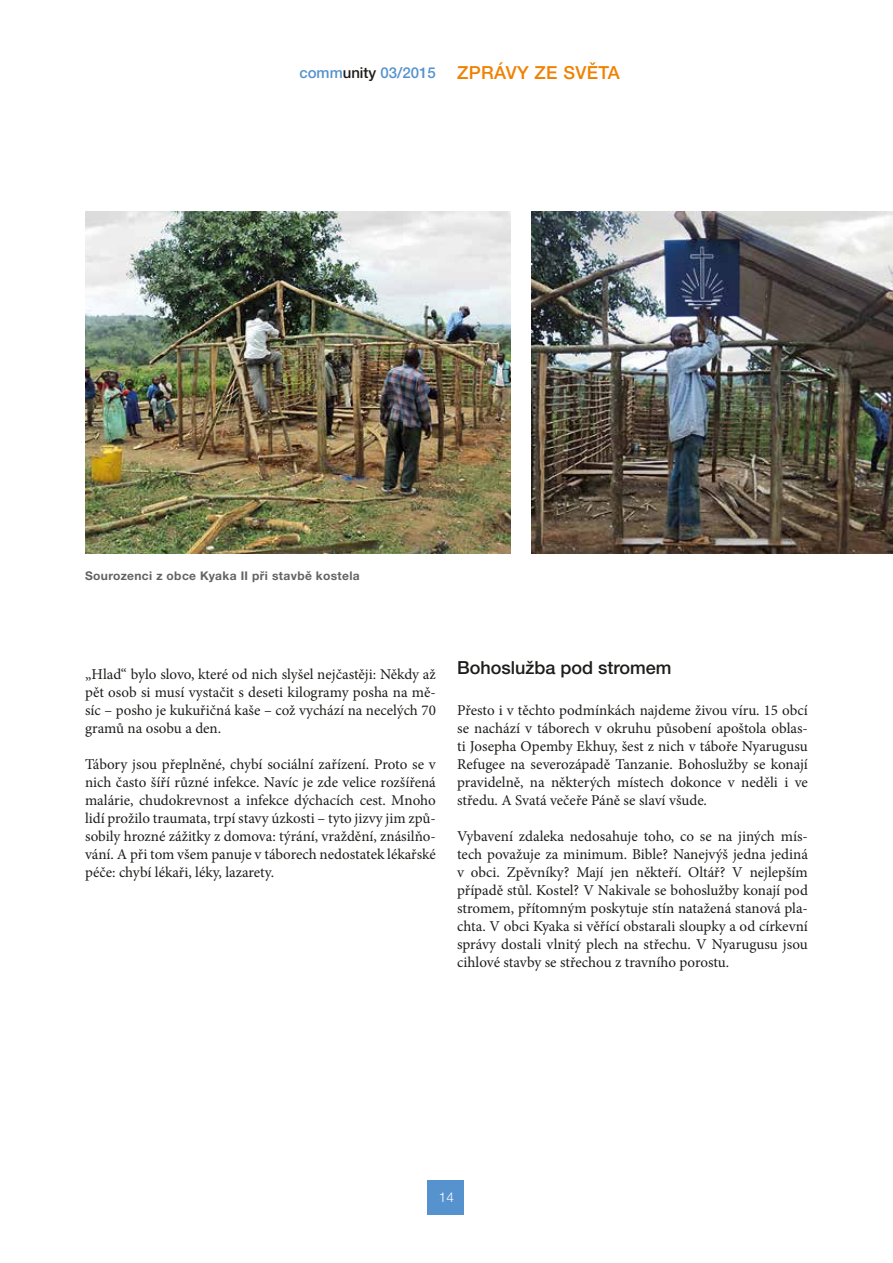
<style>
.page{position:relative;width:893px;height:1263px;background:#fff}
.page>*{position:absolute;margin:0;border:0;box-sizing:border-box;transform-origin:0 0}
.t1{font:500 18px "Helvetica Neue LTW1 G";letter-spacing:.02em;color:#f08100}
.t2{font:500 18px "Helvetica Neue LTW1 G";color:#1d1d1b}
.t3{font:15px/18px "Minion Pro";color:#1d1d1b;text-align:justify}
.t4{font:300 13.5px "Helvetica Neue LTW1 G";color:#fff}
.t5{font:700 12px "Helvetica Neue LTW1 G";letter-spacing:.03em;color:#646363}
.s1{font-size:15px;color:#5692ce}
.s2{font-size:15px;color:#1d1d1b}
</style>
<div class="page">
<div style="left:427px;top:1180px;width:34px;height:34px;background:#5692ce"></div>
<div style="left:429px;top:1180px;width:34px;height:34px;background:#5692ce"></div>
<img style="left:85px;top:211px;width:425px;height:342px">
<img style="left:531px;top:211px;width:362px;height:342px">
<p class="t1" style="left:299px;top:61px;width:322px"><span class="s1">comm</span><span class="s2">unity</span> <span class="s1">03/2015</span> ZPRÁVY ZE SVĚTA</p>
<p class="t5" style="left:85px;top:568px;width:276px">Sourozenci z obce Kyaka II při stavbě kostela</p>
<p class="t3" style="left:85px;top:665px;width:352px">„Hlad“ bylo slovo, které od nich slyšel nejčastěji: Někdy až pět osob si musí vystačit s deseti kilogramy posha na mě&shy;síc – posho je kukuřičná kaše – což vychází na necelých 70 gramů na osobu a den.</p>
<p class="t3" style="left:85px;top:755px;width:352px">Tábory jsou přeplněné, chybí sociální zařízení. Proto se v nich často šíří různé infekce. Navíc je zde velice rozšířená malárie, chudokrevnost a infekce dýchacích cest. Mnoho lidí prožilo traumata, trpí stavy úzkosti – tyto jizvy jim způ&shy;sobily hrozné zážitky z domova: týrání, vraždění, znásilňo&shy;vání. A při tom všem panuje v táborech nedostatek lékařské péče: chybí lékaři, léky, lazarety.</p>
<p class="t2" style="left:457px;top:657px;width:216px">Bohoslužba pod stromem</p>
<p class="t3" style="left:457px;top:701px;width:352px">Přesto i v těchto podmínkách najdeme živou víru. 15 obcí se nachází v táborech v okruhu působení apoštola oblas&shy;ti Josepha Opemby Ekhuy, šest z nich v táboře Nyarugusu Refugee na severozápadě Tanzanie. Bohoslužby se konají pravidelně, na některých místech dokonce v neděli i ve středu. A Svatá večeře Páně se slaví všude.</p>
<p class="t3" style="left:457px;top:827px;width:352px">Vybavení zdaleka nedosahuje toho, co se na jiných mís&shy;tech považuje za minimum. Bible? Nanejvýš jedna jediná v obci. Zpěvníky? Mají jen někteří. Oltář? V nejlepším případě stůl. Kostel? V Nakivale se bohoslužby konají pod stromem, přítomným poskytuje stín natažená stanová pla&shy;chta. V obci Kyaka si věřící obstarali sloupky a od církevní správy dostali vlnitý plech na střechu. V Nyarugusu jsou cihlové stavby se střechou z travního porostu.</p>
<p class="t4" style="left:437px;top:1189px;width:17px">14</p>
<p class="t4" style="left:439px;top:1189px;width:17px">14</p>
</div>
